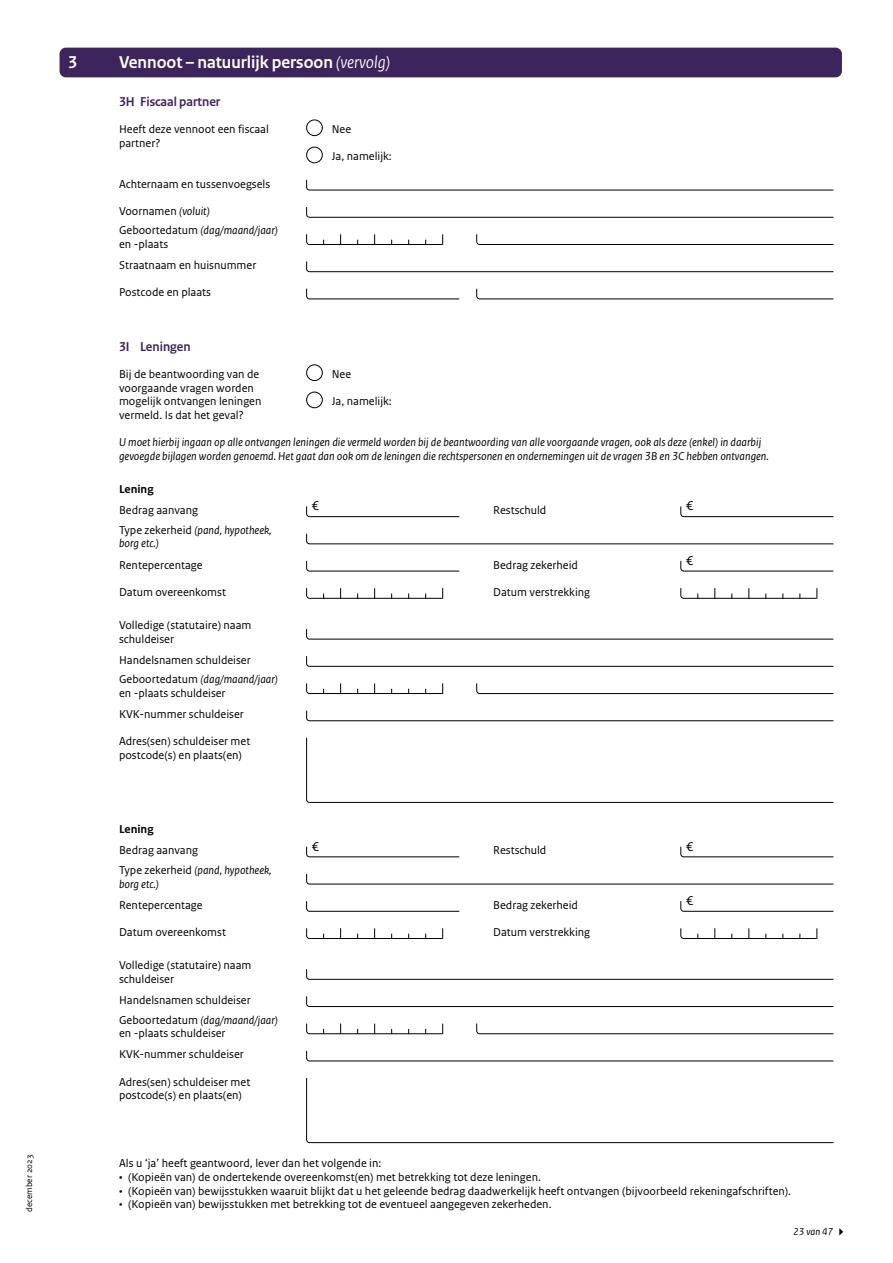
<style>
.page{position:relative;width:893px;height:1263px;background:#fff}
.page>*{position:absolute;margin:0;border:0;box-sizing:border-box;transform-origin:0 0}
.t1{font:700 18px "Rijksoverheid Sans Heading";color:#fff}
.Alineakop_H3{font:700 13.5px "Rijksoverheid Sans Heading";color:#3e245d}
.Tekst_invulkaders{font:13.5px "Rijksoverheid Sans Text";color:#000}
.Tekst_invulkaders-2{font:12px/13.6px "Rijksoverheid Sans Text";color:#000}
.Instructie{font:italic 12px/13.6px "Rijksoverheid Sans Text";color:#000}
.Tekst_invulkaders_-4{font:12px/13.6px "Rijksoverheid Sans Text";color:#000}
.Tekst_invulkaders_-4-2{font:italic 12px/13.6px "Rijksoverheid Sans Text";color:#000}
.Tekst_introductie{font:12px "Rijksoverheid Sans Text";color:#000}
.Tekst_introductie_ko{font:700 12px "Rijksoverheid Sans Text";color:#000}
.t2{font:italic 10.5px "Rijksoverheid Sans Text";color:#000}
.t3{font:9px "Rijksoverheid Sans Text";color:#000}
.s1{font-weight:400;font-style:italic}
.s2{font-style:italic}
.s3{font-style:normal}
</style>
<div class="page">
<svg style="left:839px;top:1228px;width:4px;height:7px"></svg>
<div style="left:60px;top:48px;width:782px;height:29px;background:#3e245d;border-radius:6px"></div>
<div style="left:306px;top:119px;width:17px;height:17px;border:1px solid #000;border-radius:50%"></div>
<div style="left:306px;top:147px;width:17px;height:16px;border:1px solid #000;border-radius:50%"></div>
<svg style="left:306px;top:179px;width:528px;height:12px"></svg>
<svg style="left:306px;top:207px;width:528px;height:11px"></svg>
<svg style="left:476px;top:234px;width:358px;height:11px"></svg>
<svg style="left:476px;top:288px;width:358px;height:12px"></svg>
<svg style="left:306px;top:288px;width:154px;height:12px"></svg>
<svg style="left:306px;top:261px;width:528px;height:12px"></svg>
<svg style="left:306px;top:234px;width:137px;height:11px"></svg>
<div style="left:306px;top:364px;width:17px;height:17px;border:1px solid #000;border-radius:50%"></div>
<div style="left:306px;top:392px;width:17px;height:16px;border:1px solid #000;border-radius:50%"></div>
<svg style="left:476px;top:683px;width:358px;height:11px"></svg>
<svg style="left:476px;top:1023px;width:358px;height:12px"></svg>
<svg style="left:306px;top:506px;width:154px;height:11px"></svg>
<svg style="left:306px;top:846px;width:154px;height:12px"></svg>
<svg style="left:306px;top:560px;width:154px;height:12px"></svg>
<svg style="left:306px;top:901px;width:154px;height:11px"></svg>
<svg style="left:680px;top:506px;width:154px;height:11px"></svg>
<svg style="left:680px;top:846px;width:154px;height:12px"></svg>
<svg style="left:680px;top:560px;width:154px;height:12px"></svg>
<svg style="left:680px;top:901px;width:154px;height:11px"></svg>
<svg style="left:306px;top:737px;width:528px;height:66px"></svg>
<svg style="left:306px;top:1078px;width:528px;height:65px"></svg>
<svg style="left:306px;top:533px;width:528px;height:12px"></svg>
<svg style="left:306px;top:873px;width:528px;height:12px"></svg>
<svg style="left:306px;top:628px;width:528px;height:12px"></svg>
<svg style="left:306px;top:969px;width:528px;height:11px"></svg>
<svg style="left:306px;top:656px;width:528px;height:11px"></svg>
<svg style="left:306px;top:996px;width:528px;height:11px"></svg>
<svg style="left:306px;top:710px;width:528px;height:12px"></svg>
<svg style="left:306px;top:1050px;width:528px;height:12px"></svg>
<svg style="left:306px;top:683px;width:137px;height:11px"></svg>
<svg style="left:306px;top:1023px;width:137px;height:12px"></svg>
<svg style="left:306px;top:588px;width:137px;height:11px"></svg>
<svg style="left:306px;top:928px;width:137px;height:11px"></svg>
<svg style="left:680px;top:588px;width:137px;height:11px"></svg>
<svg style="left:680px;top:928px;width:137px;height:11px"></svg>
<p class="t3" style="left:24px;top:1212px;width:59px;rotate:-90deg">december 2023</p>
<h1 class="t1" style="left:68px;top:52px;width:11px">3</h1>
<h1 class="t1" style="left:119px;top:52px;width:273px">Vennoot – natuurlijk persoon <span class="s1">(vervolg)</span></h1>
<h3 class="Alineakop_H3" style="left:119px;top:94px;width:103px">3H Fiscaal partner</h3>
<p class="Tekst_invulkaders-2" style="left:119px;top:123px;width:151px">Heeft deze vennoot een fiscaal partner?</p>
<p class="Tekst_invulkaders-2" style="left:332px;top:123px;width:21px">Nee</p>
<p class="Tekst_invulkaders-2" style="left:332px;top:150px;width:62px">Ja, namelijk:</p>
<p class="Tekst_invulkaders-2" style="left:119px;top:177px;width:153px">Achternaam en tussenvoegsels</p>
<p class="Tekst_invulkaders-2" style="left:119px;top:204px;width:92px">Voornamen <span class="s2">(voluit)</span></p>
<p class="Tekst_invulkaders_-4" style="left:119px;top:224px;width:160px">Geboortedatum <span class="s2">(dag/maand/jaar) </span>en -plaats</p>
<p class="Tekst_invulkaders-2" style="left:119px;top:259px;width:139px">Straatnaam en huisnummer</p>
<p class="Tekst_invulkaders-2" style="left:119px;top:286px;width:94px">Postcode en plaats</p>
<h3 class="Alineakop_H3" style="left:119px;top:339px;width:73px">3I Leningen</h3>
<p class="Tekst_invulkaders-2" style="left:119px;top:367px;width:144px">Bij de beantwoording van de voorgaande vragen worden mogelijk ontvangen leningen vermeld. Is dat het geval?</p>
<p class="Tekst_invulkaders-2" style="left:332px;top:367px;width:21px">Nee</p>
<p class="Tekst_invulkaders-2" style="left:332px;top:395px;width:62px">Ja, namelijk:</p>
<p class="Instructie" style="left:119px;top:436px;width:651px">U moet hierbij ingaan op alle ontvangen leningen die vermeld worden bij de beantwoording van alle voorgaande vragen, ook als deze (enkel) in daarbij gevoegde bijlagen worden genoemd. Het gaat dan ook om de leningen die rechtspersonen en ondernemingen uit de vragen 3B en 3C hebben ontvangen.</p>
<h3 class="Tekst_introductie_ko" style="left:119px;top:482px;width:36px">Lening</h3>
<p class="Tekst_invulkaders-2" style="left:119px;top:503px;width:81px">Bedrag aanvang</p>
<p class="Tekst_invulkaders" style="left:312px;top:498px;width:9px">€</p>
<p class="Tekst_invulkaders-2" style="left:493px;top:503px;width:55px">Restschuld</p>
<p class="Tekst_invulkaders" style="left:686px;top:498px;width:9px">€</p>
<p class="Tekst_invulkaders_-4-2" style="left:119px;top:523px;width:154px"><span class="s3">Type zekerheid</span> (pand, hypotheek, borg etc.)</p>
<p class="Tekst_invulkaders-2" style="left:119px;top:558px;width:85px">Rentepercentage</p>
<p class="Tekst_invulkaders-2" style="left:493px;top:558px;width:86px">Bedrag zekerheid</p>
<p class="Tekst_invulkaders" style="left:686px;top:553px;width:9px">€</p>
<p class="Tekst_invulkaders-2" style="left:119px;top:585px;width:108px">Datum overeenkomst</p>
<p class="Tekst_invulkaders-2" style="left:493px;top:585px;width:98px">Datum verstrekking</p>
<p class="Tekst_invulkaders_-4" style="left:119px;top:618px;width:134px">Volledige (statutaire) naam schuldeiser</p>
<p class="Tekst_invulkaders-2" style="left:119px;top:653px;width:133px">Handelsnamen schuldeiser</p>
<p class="Tekst_invulkaders_-4" style="left:119px;top:673px;width:160px">Geboortedatum <span class="s2">(dag/maand/jaar) </span>en -plaats schuldeiser</p>
<p class="Tekst_invulkaders-2" style="left:119px;top:708px;width:126px">KVK-nummer schuldeiser</p>
<p class="Tekst_invulkaders-2" style="left:119px;top:735px;width:133px">Adres(sen) schuldeiser met postcode(s) en plaats(en)</p>
<h3 class="Tekst_introductie_ko" style="left:119px;top:822px;width:36px">Lening</h3>
<p class="Tekst_invulkaders-2" style="left:119px;top:844px;width:81px">Bedrag aanvang</p>
<p class="Tekst_invulkaders_-4-2" style="left:119px;top:863px;width:154px"><span class="s3">Type zekerheid</span> (pand, hypotheek, borg etc.)</p>
<p class="Tekst_invulkaders-2" style="left:119px;top:898px;width:85px">Rentepercentage</p>
<p class="Tekst_invulkaders-2" style="left:119px;top:925px;width:108px">Datum overeenkomst</p>
<p class="Tekst_invulkaders_-4" style="left:119px;top:959px;width:134px">Volledige (statutaire) naam schuldeiser</p>
<p class="Tekst_invulkaders-2" style="left:119px;top:993px;width:133px">Handelsnamen schuldeiser</p>
<p class="Tekst_invulkaders_-4" style="left:119px;top:1013px;width:160px">Geboortedatum <span class="s2">(dag/maand/jaar) </span>en -plaats schuldeiser</p>
<p class="Tekst_invulkaders-2" style="left:119px;top:1048px;width:126px">KVK-nummer schuldeiser</p>
<p class="Tekst_invulkaders-2" style="left:119px;top:1075px;width:133px">Adres(sen) schuldeiser met postcode(s) en plaats(en)</p>
<p class="Tekst_invulkaders" style="left:312px;top:838px;width:9px">€</p>
<p class="Tekst_invulkaders-2" style="left:493px;top:844px;width:55px">Restschuld</p>
<p class="Tekst_invulkaders" style="left:686px;top:838px;width:9px">€</p>
<p class="Tekst_invulkaders-2" style="left:493px;top:898px;width:86px">Bedrag zekerheid</p>
<p class="Tekst_invulkaders" style="left:686px;top:893px;width:9px">€</p>
<p class="Tekst_invulkaders-2" style="left:493px;top:925px;width:98px">Datum verstrekking</p>
<p class="Tekst_introductie" style="left:119px;top:1156px;width:264px">Als u ‘ja’ heeft geantwoord, lever dan het volgende in:</p>
<p class="Tekst_invulkaders-2" style="left:119px;top:1170px;width:423px">• (Kopieën van) de ondertekende overeenkomst(en) met betrekking tot deze leningen.</p>
<p class="Tekst_invulkaders-2" style="left:119px;top:1184px;width:674px">• (Kopieën van) bewijsstukken waaruit blijkt dat u het geleende bedrag daadwerkelijk heeft ontvangen (bijvoorbeeld rekeningafschriften).</p>
<p class="Tekst_invulkaders-2" style="left:119px;top:1197px;width:434px">• (Kopieën van) bewijsstukken met betrekking tot de eventueel aangegeven zekerheden.</p>
<p class="t2" style="left:793px;top:1226px;width:42px">23 van 47</p>
</div>
